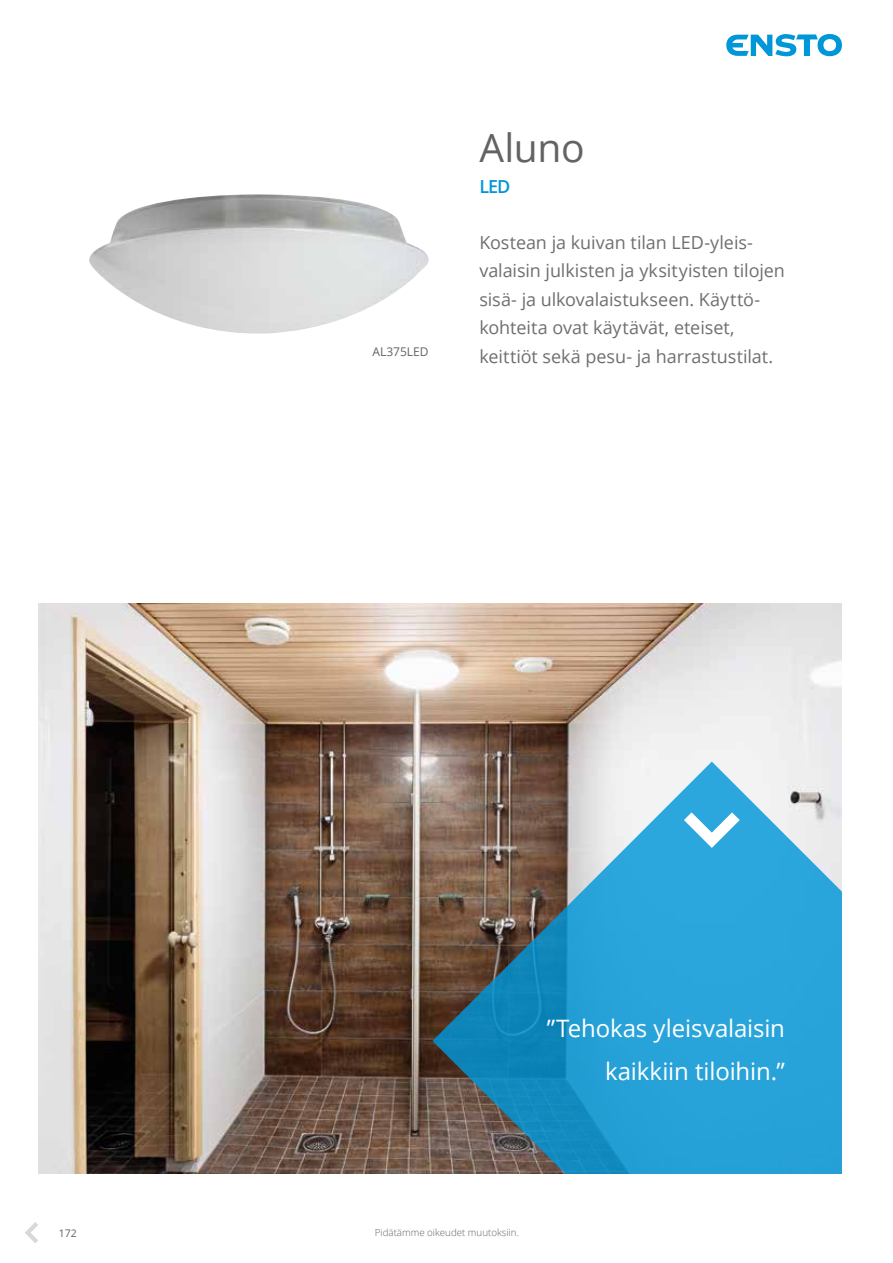
<style>
.page{position:relative;width:893px;height:1263px;background:#fff}
.page>*{position:absolute;margin:0;border:0;box-sizing:border-box;transform-origin:0 0}
.t1{font:39px "Open Sans";letter-spacing:-.01em;color:#646363}
.t2{font:24px/43.5px "Open Sans";letter-spacing:-.005em;color:#fff;text-align:right}
.t3{font:18px/28.5px "Open Sans";letter-spacing:-.005em;color:#706f6f}
.t4{font:600 18px "Open Sans";color:#0097d9}
.t5{font:12px "Open Sans";color:#646363}
.t6{font:10.5px "Open Sans";color:#646363}
.t7{font:300 9.75px "Open Sans";color:#646363}
</style>
<div class="page">
<svg style="left:726px;top:34px;width:116px;height:22px"></svg>
<svg style="left:25px;top:1222px;width:13px;height:21px"></svg>
<img style="left:89px;top:194px;width:340px;height:140px">
<img style="left:38px;top:604px;width:804px;height:570px">
<svg style="left:432px;top:761px;width:410px;height:413px;background:#4b93b1"></svg>
<svg style="left:684px;top:812px;width:56px;height:36px"></svg>
<h1 class="t1" style="left:479px;top:121px;width:107px">Aluno</h1>
<p class="t5" style="left:372px;top:343px;width:58px">AL375LED</p>
<p class="t4" style="left:479px;top:175px;width:33px">LED</p>
<p class="t3" style="left:479px;top:228px;width:307px">Kostean ja kuivan tilan LED-yleis&shy;valaisin julkisten ja yksityisten tilojen sisä- ja ulkovalaistukseen. Käyttö&shy;kohteita ovat käytävät, eteiset, keittiöt sekä pesu- ja harrastustilat.</p>
<h2 class="t2" style="left:547px;top:1006px;width:240px">”Tehokas yleisvalaisin kaikkiin tiloihin.”</h2>
<p class="t6" style="left:59px;top:1226px;width:20px">172</p>
<p class="t7" style="left:375px;top:1226px;width:145px">Pidätämme oikeudet muutoksiin.</p>
</div>
